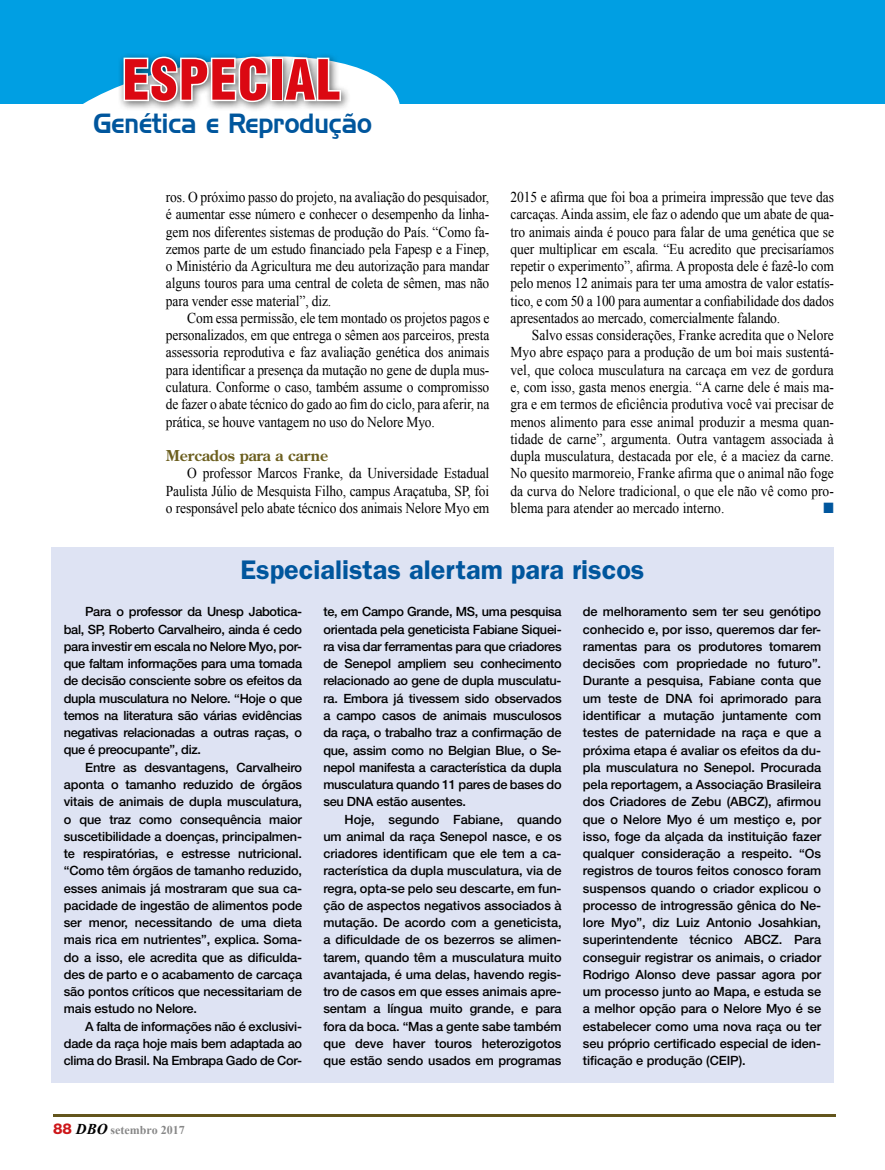
<style>
.page{position:relative;width:885px;height:1170px;background:#fff}
.page>*{position:absolute;margin:0;border:0;box-sizing:border-box;transform-origin:0 0}
.t1{font:900 condensed 54px "Helvetica LT Std";letter-spacing:.02em;color:#db0812}
.t2{font:600 27px "ITC Franklin Gothic Std";color:#00569d}
.t3{font:27px "Handel Gothic BT";color:#00569d;scale:.9 1}
.t4{font:15px/17.2px "Times New Roman";letter-spacing:-.01em;color:#000;text-align:justify;scale:.9 1}
.t5{font:700 15px "Century Old Style Std";letter-spacing:-.01em;color:#6c5f1f}
.t6{font:15px "Zapf Dingbats ITC";color:#00569d;scale:.9 1}
.t7{font:500 12.75px/17.2px "Helvetica Neue LT Std";letter-spacing:-.02em;color:#000;text-align:justify}
.t8{font:700 12px "Times New Roman";color:#878787}
.s1{font-family:"Helvetica Neue LT Std";font-weight:800;font-size:15px;color:#cd171a}
.s2{font-style:italic;font-size:15px;color:#000}
</style>
<div class="page">
<div style="left:0;top:0;width:884px;height:104px;background:#009fe3"></div>
<svg style="left:83px;top:65px;width:317px;height:39px"></svg>
<hr style="left:53px;top:1114px;width:783px;height:2px;background:#63551c">
<div style="left:118px;top:51px;width:233px;height:61px;background:#000;opacity:.6"></div>
<svg style="left:122px;top:55px;width:147px;height:49px;background:#a7b8bf"></svg>
<div style="left:270px;top:58px;width:13px;height:43px;border:3px solid #fff"></div>
<svg style="left:282px;top:56px;width:60px;height:47px;background:#bbc3c6"></svg>
<div style="left:51px;top:547px;width:782px;height:535px;background:#dee3f3"></div>
<h1 class="t1" style="left:122px;top:46px;width:219px">ESPECIAL</h1>
<h2 class="t3" style="left:94px;top:107px;width:311px">Genética e Reprodução</h2>
<p class="t4" style="left:166px;top:188px;width:361px">ros. O próximo passo do projeto, na avaliação do pesquisador, é aumentar esse número e conhecer o desempenho da linha&shy;gem nos diferentes sistemas de produção do País. “Como fa&shy;zemos parte de um estudo financiado pela Fapesp e a Finep, o Ministério da Agricultura me deu autorização para mandar alguns touros para uma central de coleta de sêmen, mas não para vender esse material”, diz.</p>
<p class="t4" style="left:166px;top:309px;width:361px;text-indent:21px">Com essa permissão, ele tem montado os projetos pagos e personalizados, em que entrega o sêmen aos parceiros, presta assessoria reprodutiva e faz avaliação genética dos animais para identificar a presença da mutação no gene de dupla mus&shy;culatura. Conforme o caso, também assume o compromisso de fazer o abate técnico do gado ao fim do ciclo, para aferir, na prática, se houve vantagem no uso do Nelore Myo.</p>
<p class="t5" style="left:166px;top:445px;width:164px">Mercados para a carne</p>
<p class="t4" style="left:166px;top:464px;width:361px;text-indent:21px">O professor Marcos Franke, da Universidade Estadual Paulista Júlio de Mesquista Filho, campus Araçatuba, SP, foi o responsável pelo abate técnico dos animais Nelore Myo em</p>
<p class="t4" style="left:510px;top:188px;width:361px">2015 e afirma que foi boa a primeira impressão que teve das carcaças. Ainda assim, ele faz o adendo que um abate de qua&shy;tro animais ainda é pouco para falar de uma genética que se quer multiplicar em escala. “Eu acredito que precisaríamos repetir o experimento”, afirma. A proposta dele é fazê-lo com pelo menos 12 animais para ter uma amostra de valor estatís&shy;tico, e com 50 a 100 para aumentar a confiabilidade dos dados apresentados ao mercado, comercialmente falando.</p>
<p class="t4" style="left:510px;top:326px;width:361px;text-indent:21px">Salvo essas considerações, Franke acredita que o Nelore Myo abre espaço para a produção de um boi mais sustentá&shy;vel, que coloca musculatura na carcaça em vez de gordura e, com isso, gasta menos energia. “A carne dele é mais ma&shy;gra e em termos de eficiência produtiva você vai precisar de menos alimento para esse animal produzir a mesma quan&shy;tidade de carne”, argumenta. Outra vantagem associada à dupla musculatura, destacada por ele, é a maciez da carne.<br>No quesito marmoreio, Franke afirma que o animal não foge da curva do Nelore tradicional, o que ele não vê como pro&shy;blema para atender ao mercado interno.</p>
<p class="t6" style="left:823px;top:500px;width:13px">■</p>
<h2 class="t2" style="left:240px;top:553px;width:405px">Especialistas alertam para riscos</h2>
<p class="t7" style="left:64px;top:603px;width:240px;text-indent:21px">Para o professor da Unesp Jabotica&shy;bal, SP, Roberto Carvalheiro, ainda é cedo para investir em escala no Nelore Myo, por&shy;que faltam informações para uma tomada de decisão consciente sobre os efeitos da dupla musculatura no Nelore. “Hoje o que temos na literatura são várias evidências negativas relacionadas a outras raças, o que é preocupante”, diz.</p>
<p class="t7" style="left:64px;top:758px;width:240px;text-indent:21px">Entre as desvantagens, Carvalheiro aponta o tamanho reduzido de órgãos vitais de animais de dupla musculatura, o que traz como consequência maior suscetibilidade a doenças, principalmen&shy;te respiratórias, e estresse nutricional. “Como têm órgãos de tamanho reduzido, esses animais já mostraram que sua ca&shy;pacidade de ingestão de alimentos pode ser menor, necessitando de uma dieta mais rica em nutrientes”, explica. Soma&shy;do a isso, ele acredita que as dificulda&shy;des de parto e o acabamento de carcaça são pontos críticos que necessitariam de mais estudo no Nelore.</p>
<p class="t7" style="left:64px;top:1017px;width:240px;text-indent:21px">A falta de informações não é exclusivi&shy;dade da raça hoje mais bem adaptada ao clima do Brasil. Na Embrapa Gado de Cor-</p>
<p class="t7" style="left:323px;top:603px;width:240px">te, em Campo Grande, MS, uma pesquisa orientada pela geneticista Fabiane Siquei&shy;ra visa dar ferramentas para que criadores de Senepol ampliem seu conhecimento relacionado ao gene de dupla musculatu&shy;ra. Embora já tivessem sido observados a campo casos de animais musculosos da raça, o trabalho traz a confirmação de que, assim como no Belgian Blue, o Se&shy;nepol manifesta a característica da dupla musculatura quando 11 pares de bases do seu DNA estão ausentes.</p>
<p class="t7" style="left:323px;top:810px;width:240px;text-indent:21px">Hoje, segundo Fabiane, quando um animal da raça Senepol nasce, e os criadores identificam que ele tem a ca&shy;racterística da dupla musculatura, via de regra, opta-se pelo seu descarte, em fun&shy;ção de aspectos negativos associados à mutação. De acordo com a geneticista, a dificuldade de os bezerros se alimen&shy;tarem, quando têm a musculatura muito avantajada, é uma delas, havendo regis&shy;tro de casos em que esses animais apre&shy;sentam a língua muito grande, e para fora da boca. “Mas a gente sabe também que deve haver touros heterozigotos que estão sendo usados em programas</p>
<p class="t7" style="left:583px;top:603px;width:240px">de melhoramento sem ter seu genótipo conhecido e, por isso, queremos dar fer&shy;ramentas para os produtores tomarem decisões com propriedade no futuro”.<br>Durante a pesquisa, Fabiane conta que um teste de DNA foi aprimorado para identificar a mutação juntamente com testes de paternidade na raça e que a próxima etapa é avaliar os efeitos da du&shy;pla musculatura no Senepol. Procurada pela reportagem, a Associação Brasileira dos Criadores de Zebu (ABCZ), afirmou que o Nelore Myo é um mestiço e, por isso, foge da alçada da instituição fazer qualquer consideração a respeito. “Os registros de touros feitos conosco foram suspensos quando o criador explicou o processo de introgressão gênica do Ne&shy;lore Myo”, diz Luiz Antonio Josahkian, superintendente técnico ABCZ. Para conseguir registrar os animais, o criador Rodrigo Alonso deve passar agora por um processo junto ao Mapa, e estuda se a melhor opção para o Nelore Myo é se estabelecer como uma nova raça ou ter seu próprio certificado especial de iden&shy;tificação e produção (CEIP).</p>
<p class="t8" style="left:53px;top:1121px;width:133px"><span class="s1">88</span> <span class="s2">DBO</span> setembro 2017</p>
</div>
